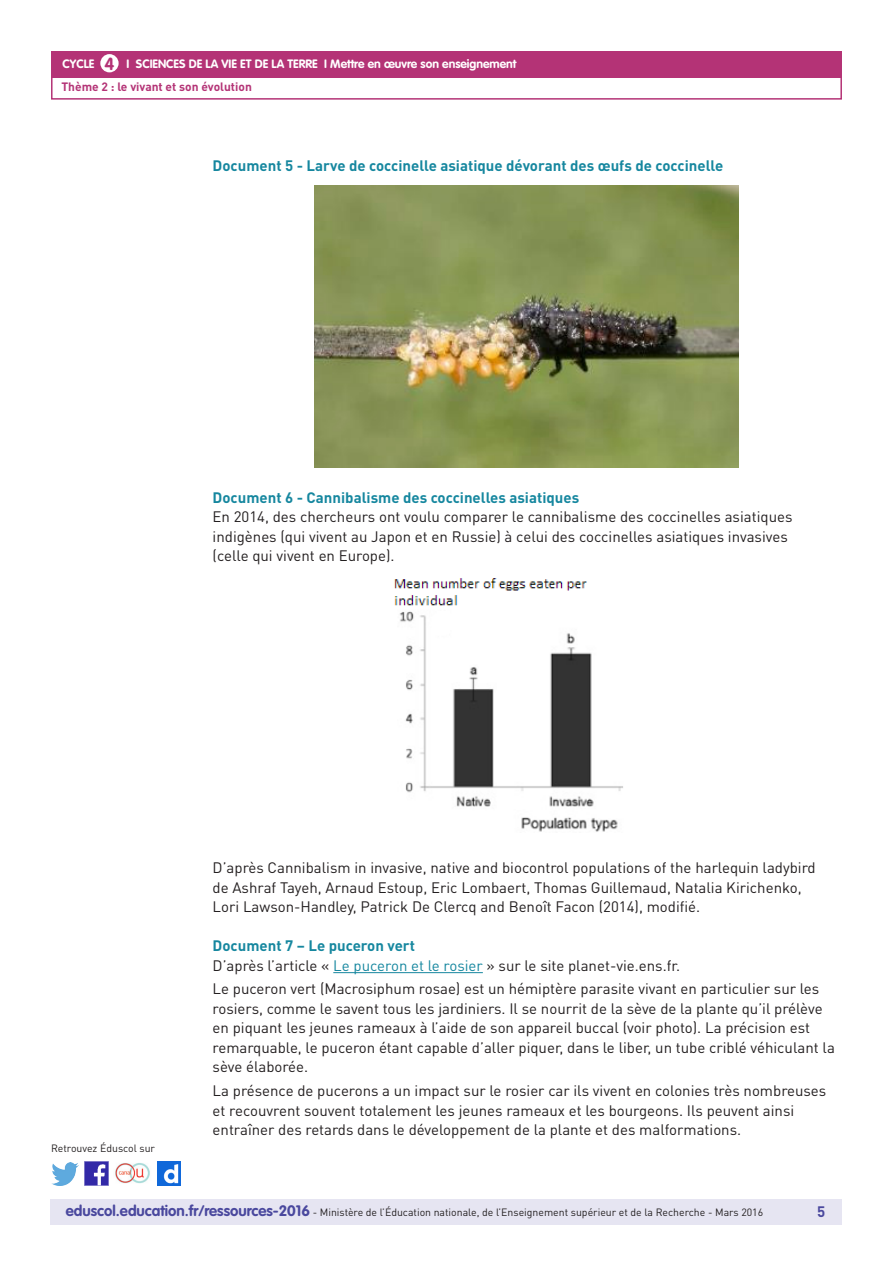
<style>
.page{position:relative;width:893px;height:1263px;background:#fff}
.page>*{position:absolute;margin:0;border:0;box-sizing:border-box;transform-origin:0 0}
.t1{font:700 17.25px "VAG Rounded Std";color:#b43376}
._06_Texte_courant{font:15px/19.5px "DIN Pro";color:#231f20}
._05_Titre_de_niveau{font:700 15px "DIN Pro";color:#16879f}
.t2{font:700 15px "DIN Pro";color:#4a489e}
.t3{font:700 12px "VAG Rounded Std";color:#fff}
.t4{font:700 12px "DIN Pro";color:#b43376}
.t5{font:10.5px "DIN Pro";color:#231f20}
.s1{color:#16879f}
.s2{font-family:"VAG Rounded Std";font-weight:700;font-size:15px;color:#4a489e}
</style>
<div class="page">
<div style="left:50px;top:1199px;width:791px;height:26px;background:#e6e5f2"></div>
<div style="left:51px;top:51px;width:791px;height:27px;background:#b43376"></div>
<div style="left:100px;top:54px;width:19px;height:18px;background:#fff;border-radius:50%"></div>
<img style="left:85px;top:1162px;width:23px;height:23px">
<img style="left:51px;top:1163px;width:28px;height:22px">
<img style="left:158px;top:1162px;width:22px;height:23px">
<img style="left:115px;top:1163px;width:35px;height:21px">
<div style="left:51px;top:75px;width:791px;height:25px;border:2px solid #b43376"></div>
<hr style="left:333px;top:972px;width:150px;height:1px;background:#16879f">
<img style="left:315px;top:185px;width:423px;height:283px">
<img style="left:394px;top:578px;width:229px;height:254px">
<p class="t1" style="left:105px;top:53px;width:11px">4</p>
<p class="t3" style="left:63px;top:57px;width:33px">CYCLE</p>
<p class="t3" style="left:127px;top:57px;width:391px">I SCIENCES DE LA VIE ET DE LA TERRE I Mettre en œuvre son enseignement</p>
<p class="t4" style="left:61px;top:79px;width:192px">Thème 2 : le vivant et son évolution</p>
<p class="_05_Titre_de_niveau" style="left:213px;top:156px;width:512px">Document 5 - Larve de coccinelle asiatique dévorant des œufs de coccinelle</p>
<p class="_05_Titre_de_niveau" style="left:213px;top:487px;width:368px">Document 6 - Cannibalisme des coccinelles asiatiques</p>
<p class="_06_Texte_courant" style="left:213px;top:507px;width:581px">En 2014, des chercheurs ont voulu comparer le cannibalisme des coccinelles asiatiques indigènes (qui vivent au Japon et en Russie) à celui des coccinelles asiatiques invasives (celle qui vivent en Europe).</p>
<p class="t5" style="left:51px;top:1141px;width:106px">Retrouvez Éduscol sur</p>
<p class="_06_Texte_courant" style="left:213px;top:858px;width:605px">D’après Cannibalism in invasive, native and biocontrol populations of the harlequin ladybird de Ashraf Tayeh, Arnaud Estoup, Eric Lombaert, Thomas Guillemaud, Natalia Kirichenko,<br>Lori Lawson-Handley, Patrick De Clercq and Benoît Facon (2014), modifié.</p>
<p class="_05_Titre_de_niveau" style="left:213px;top:936px;width:204px">Document 7 – Le puceron vert</p>
<p class="_06_Texte_courant" style="left:213px;top:955px;width:469px">D’après l’article « <span class="s1">Le puceron et le rosier</span> » sur le site planet-vie.ens.fr.</p>
<p class="_06_Texte_courant" style="left:213px;top:979px;width:624px">Le puceron vert (Macrosiphum rosae) est un hémiptère parasite vivant en particulier sur les rosiers, comme le savent tous les jardiniers. Il se nourrit de la sève de la plante qu’il prélève en piquant les jeunes rameaux à l’aide de son appareil buccal (voir photo). La précision est remarquable, le puceron étant capable d’aller piquer, dans le liber, un tube criblé véhiculant la sève élaborée.</p>
<p class="_06_Texte_courant" style="left:213px;top:1081px;width:615px">La présence de pucerons a un impact sur le rosier car ils vivent en colonies très nombreuses et recouvrent souvent totalement les jeunes rameaux et les bourgeons. Ils peuvent ainsi entraîner des retards dans le développement de la plante et des malformations.</p>
<p class="t5" style="left:66px;top:1205px;width:699px"><span class="s2">eduscol.education.fr/ressources-2016</span> - Ministère de l’Éducation nationale, de l’Enseignement supérieur et de la Recherche - Mars 2016</p>
<p class="t2" style="left:817px;top:1201px;width:10px">5</p>
</div>
